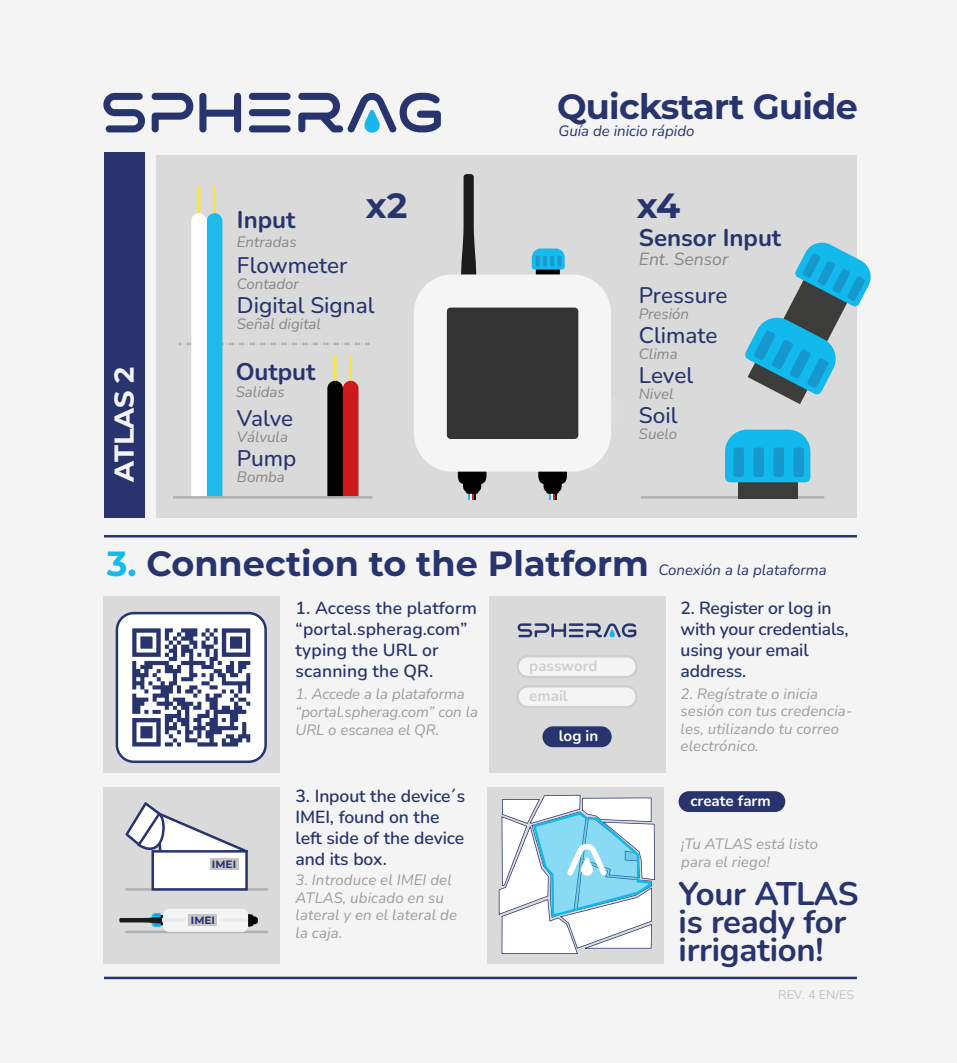
<style>
.page{position:relative;width:957px;height:1063px;background:#f5f4f4}
.page>*{position:absolute;margin:0;border:0;box-sizing:border-box;transform-origin:0 0}
.t1{font:700 35px "Montserrat";letter-spacing:-.005em;color:#27346d}
.t2{font:700 32.5px/28px "Nunito";letter-spacing:-.01em;color:#27346d}
.t3{font:700 27.5px "Montserrat";color:#f5f4f4}
.t4{font:700 24px "Nunito";color:#27346d}
.t5{font:500 22.5px/40px "Nunito";color:#27346d}
.t6{font:600 17.5px/21px "Nunito";letter-spacing:-.005em;color:#27346d}
.t7{font:italic 17.5px "Nunito";color:#878787}
.t8{font:700 15.25px "Nunito";color:#fff}
.t9{font:700 15.25px "Nunito";color:#cfcfcf}
.t10{font:italic 15px/17.5px "Nunito";letter-spacing:.01em;color:#9d9d9c}
.t11{font:italic 15px "Nunito";color:#878787}
.t12{font:italic 15px/17.5px "Nunito";letter-spacing:-.01em;color:#9d9d9c}
.t13{font:italic 15px "Nunito";color:#27346d}
.t14{font:500 12.5px "Nunito";letter-spacing:-.005em;color:#c7c7c8}
.t15{font:700 10.5px "Montserrat";color:#27346d}
.s1{color:#15baed}
</style>
<div class="page">
<svg style="left:103px;top:93px;width:42px;height:39px"></svg>
<svg style="left:152px;top:93px;width:89px;height:39px"></svg>
<svg style="left:249px;top:93px;width:41px;height:39px"></svg>
<svg style="left:298px;top:92px;width:143px;height:41px"></svg>
<div style="left:156px;top:155px;width:701px;height:363px;background:#dadada"></div>
<div style="left:104px;top:152px;width:41px;height:366px;background:#27346d"></div>
<hr style="left:104px;top:535px;width:753px;height:2px;background:#27346d">
<hr style="left:104px;top:977px;width:753px;height:2px;background:#27346d">
<div style="left:536px;top:263px;width:24px;height:22px;background:#010101;border-radius:3px"></div>
<svg style="left:532px;top:248px;width:33px;height:22px"></svg>
<svg style="left:461px;top:174px;width:15px;height:100px"></svg>
<svg style="left:457px;top:472px;width:30px;height:28px"></svg>
<svg style="left:538px;top:472px;width:29px;height:28px"></svg>
<div style="left:414px;top:274px;width:197px;height:198px;background:#f5f5f5;border-radius:39px"></div>
<div style="left:447px;top:308px;width:131px;height:131px;background:#343434;border-radius:4px"></div>
<hr style="left:641px;top:496px;width:183px;height:3px;background:#b2b1b2">
<div style="left:103px;top:597px;width:177px;height:176px;background:#dadada"></div>
<div style="left:103px;top:787px;width:177px;height:177px;background:#dadada"></div>
<div style="left:487px;top:787px;width:177px;height:177px;background:#dadada"></div>
<div style="left:489px;top:597px;width:176px;height:176px;background:#dadada"></div>
<svg style="left:498px;top:795px;width:157px;height:159px;background:#c7e3ee"></svg>
<div style="left:678px;top:791px;width:107px;height:21px;background:#27346d;border-radius:10px"></div>
<div style="left:542px;top:726px;width:70px;height:21px;background:#27346d;border-radius:10px"></div>
<div style="left:517px;top:686px;width:120px;height:21px;background:#f5f4f4;border-radius:10px"></div>
<div style="left:516px;top:685px;width:122px;height:23px;border:2px solid #cfcfcf;border-radius:10px"></div>
<div style="left:517px;top:656px;width:120px;height:21px;background:#f5f4f4;border-radius:10px"></div>
<div style="left:516px;top:655px;width:122px;height:23px;border:2px solid #cfcfcf;border-radius:10px"></div>
<svg style="left:517px;top:623px;width:119px;height:14px"></svg>
<hr style="left:198px;top:187px;width:2px;height:31px;background:#feeb17">
<hr style="left:213px;top:187px;width:3px;height:31px;background:#feeb17">
<svg style="left:179px;top:213px;width:191px;height:283px"></svg>
<hr style="left:173px;top:496px;width:199px;height:3px;background:#b2b1b2">
<hr style="left:125px;top:888px;width:143px;height:3px;background:#b2b1b2">
<hr style="left:125px;top:931px;width:143px;height:2px;background:#b2b1b2">
<svg style="left:125px;top:802px;width:123px;height:89px"></svg>
<div style="left:210px;top:858px;width:28px;height:12px;background:#c7c7c8"></div>
<svg style="left:119px;top:913px;width:44px;height:14px"></svg>
<svg style="left:248px;top:914px;width:10px;height:13px"></svg>
<div style="left:163px;top:909px;width:85px;height:23px;background:#f5f5f5;border-radius:6px"></div>
<hr style="left:163px;top:919px;width:85px;height:3px;background:#ececec">
<div style="left:185px;top:913px;width:35px;height:15px;background:#f5f5f5;border-radius:7px"></div>
<div style="left:189px;top:914px;width:28px;height:12px;background:#c7c7c8"></div>
<div style="left:117px;top:613px;width:149px;height:149px;background:#fff;border-radius:17px"></div>
<div style="left:116px;top:612px;width:151px;height:151px;border:2px solid #27346d;border-radius:17px"></div>
<svg style="left:132px;top:628px;width:118px;height:119px"></svg>
<div style="left:738px;top:439px;width:59px;height:59px;background:#3c3c3b"></div>
<svg style="left:725px;top:430px;width:85px;height:52px;background:#1ebaea"></svg>
<div style="left:793px;top:448px;width:11px;height:29px;background:#1798cd;border-radius:3px"></div>
<div style="left:773px;top:448px;width:11px;height:29px;background:#1798cd;border-radius:3px"></div>
<div style="left:753px;top:448px;width:11px;height:29px;background:#1798cd;border-radius:3px"></div>
<div style="left:733px;top:448px;width:11px;height:29px;background:#1798cd;border-radius:3px"></div>
<svg style="left:745px;top:242px;width:126px;height:162px"></svg>
<h3 class="t3" style="left:106px;top:482px;width:117px;rotate:-90deg">ATLAS 2</h3>
<h1 class="t1" style="left:557px;top:83px;width:302px">Quickstart Guide</h1>
<p class="t13" style="left:558px;top:121px;width:137px">Guía de inicio rápido</p>
<h1 class="t1" style="left:366px;top:182px;width:43px">x2</h1>
<h1 class="t1" style="left:636px;top:182px;width:45px">x4</h1>
<h3 class="t4" style="left:237px;top:203px;width:60px">Input</h3>
<p class="t11" style="left:237px;top:232px;width:61px">Entradas</p>
<p class="t5" style="left:237px;top:244px;width:139px">Flowmeter<br>Digital Signal</p>
<h3 class="t4" style="left:639px;top:221px;width:144px">Sensor Input</h3>
<p class="t7" style="left:639px;top:247px;width:91px">Ent. Sensor</p>
<p class="t5" style="left:639px;top:275px;width:90px">Pressure<br>Climate<br>Level<br>Soil</p>
<p class="t11" style="left:237px;top:273px;width:64px">Contador</p>
<p class="t11" style="left:237px;top:313px;width:86px">Señal digital</p>
<p class="t11" style="left:639px;top:304px;width:52px">Presión</p>
<p class="t11" style="left:639px;top:344px;width:40px">Clima</p>
<p class="t11" style="left:639px;top:384px;width:36px">Nivel</p>
<p class="t11" style="left:639px;top:424px;width:40px">Suelo</p>
<h3 class="t4" style="left:236px;top:355px;width:81px">Output</h3>
<p class="t5" style="left:237px;top:397px;width:61px">Valve<br>Pump</p>
<p class="t11" style="left:236px;top:381px;width:51px">Salidas</p>
<p class="t11" style="left:237px;top:426px;width:53px">Válvula</p>
<p class="t11" style="left:237px;top:466px;width:50px">Bomba</p>
<h1 class="t1" style="left:107px;top:540px;width:543px"><span class="s1">3.</span> Connection to the Platform</h1>
<p class="t6" style="left:295px;top:597px;width:183px">1. Access the platform “portal.spherag.com” typing the URL or scanning the QR.</p>
<p class="t12" style="left:295px;top:685px;width:184px">1. Accede a la plataforma “portal.spherag.com” con la<br>URL o escanea el QR.</p>
<p class="t9" style="left:529px;top:655px;width:70px">password</p>
<p class="t9" style="left:529px;top:685px;width:40px">email</p>
<p class="t8" style="left:559px;top:725px;width:41px">log in</p>
<p class="t13" style="left:658px;top:560px;width:170px">Conexión a la plataforma</p>
<p class="t6" style="left:680px;top:597px;width:169px">2. Register or log in with your credentials, using your email address.</p>
<p class="t10" style="left:680px;top:684px;width:173px">2. Regístrate o inicia sesión con tus credencia&shy;les, utilizando tu correo electrónico.</p>
<p class="t15" style="left:212px;top:857px;width:26px">IMEI</p>
<p class="t15" style="left:191px;top:913px;width:26px">IMEI</p>
<p class="t6" style="left:295px;top:785px;width:171px">3. Inpout the device´s<br>IMEI, found on the left side of the device and its box.</p>
<p class="t10" style="left:295px;top:871px;width:163px">3. Introduce el IMEI del<br>ATLAS, ubicado en su lateral y en el lateral de la caja.</p>
<h2 class="t2" style="left:678px;top:879px;width:181px">Your ATLAS is ready for irrigation!</h2>
<p class="t8" style="left:690px;top:790px;width:82px">create farm</p>
<p class="t10" style="left:681px;top:835px;width:138px">¡Tu ATLAS está listo para el riego!</p>
<p class="t14" style="left:778px;top:986px;width:77px">REV. 4 EN/ES</p>
</div>
